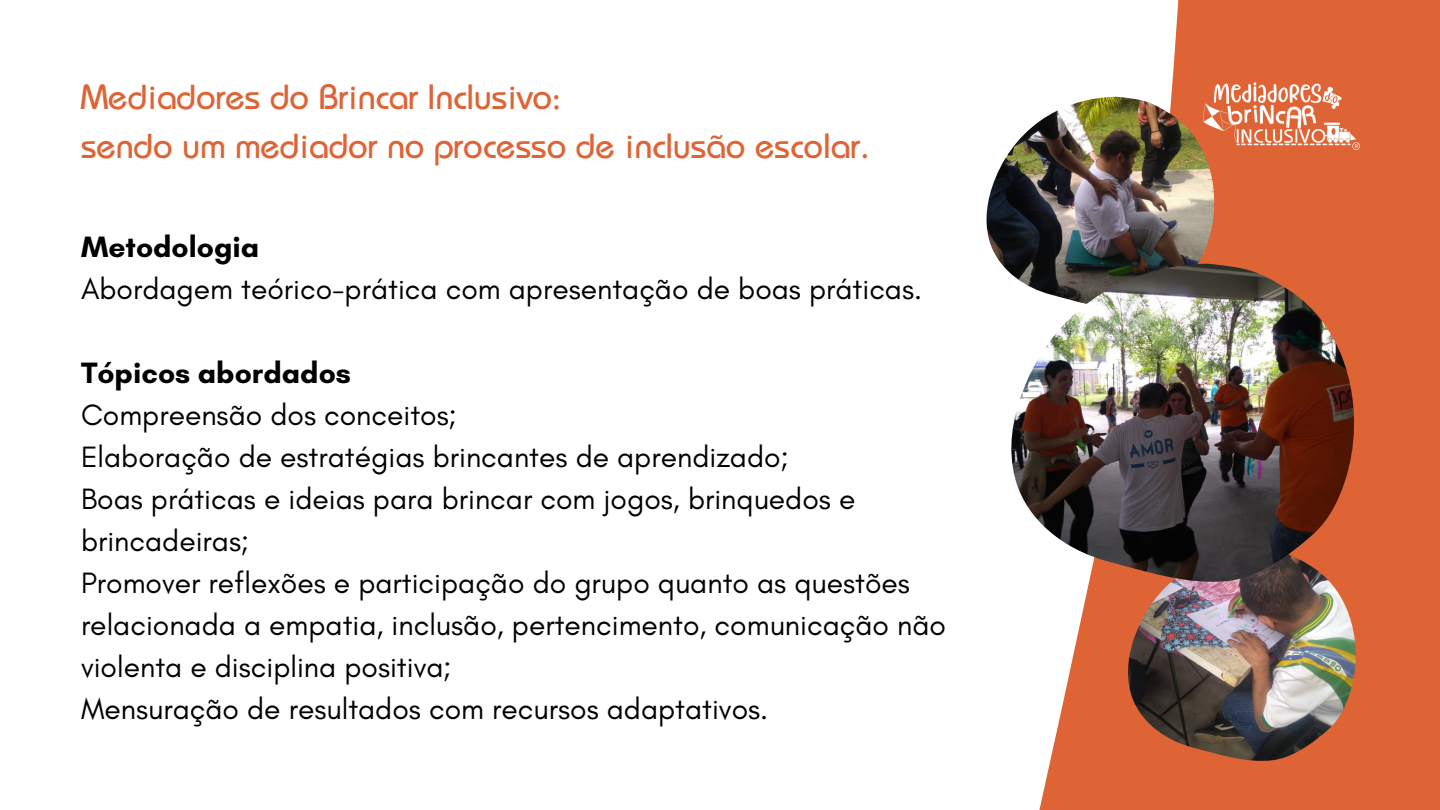
<style>
.page{position:relative;width:1440px;height:810px;background:#fff}
.page>*{position:absolute;margin:0;border:0;box-sizing:border-box;transform-origin:0 0}
.t1{font:35px/48.8px "Bauhaus";color:#de6436}
.t2{font:30px/42px "Glacial Indifference";color:#000}
.t3{font:700 30px "Glacial Indifference";color:#000}
</style>
<div class="page">
<svg style="left:1039px;top:0;width:401px;height:810px;background:#e27850"></svg>
<img style="left:986px;top:97px;width:229px;height:177px">
<img style="left:1128px;top:550px;width:228px;height:211px">
<img style="left:1011px;top:264px;width:343px;height:318px">
<img style="left:1200px;top:81px;width:160px;height:68px">
<p class="t1" style="left:81px;top:76px;width:790px">Mediadores do Brincar Inclusivo:<br>sendo um mediador no processo de inclusão escolar.</p>
<h1 class="t3" style="left:81px;top:229px;width:180px">Metodologia</h1>
<p class="t2" style="left:81px;top:268px;width:843px">Abordagem teórico-prática com apresentação de boas práticas.</p>
<p class="t3" style="left:81px;top:355px;width:272px">Tópicos abordados</p>
<p class="t2" style="left:81px;top:394px;width:377px">Compreensão dos conceitos;</p>
<p class="t2" style="left:81px;top:436px;width:709px">Elaboração de estratégias brincantes de aprendizado;</p>
<p class="t2" style="left:81px;top:478px;width:776px">Boas práticas e ideias para brincar com jogos, brinquedos e brincadeiras;</p>
<p class="t2" style="left:81px;top:562px;width:867px">Promover reflexões e participação do grupo quanto as questões relacionada a empatia, inclusão, pertencimento, comunicação não violenta e disciplina positiva;</p>
<p class="t2" style="left:81px;top:688px;width:689px">Mensuração de resultados com recursos adaptativos.</p>
</div>
